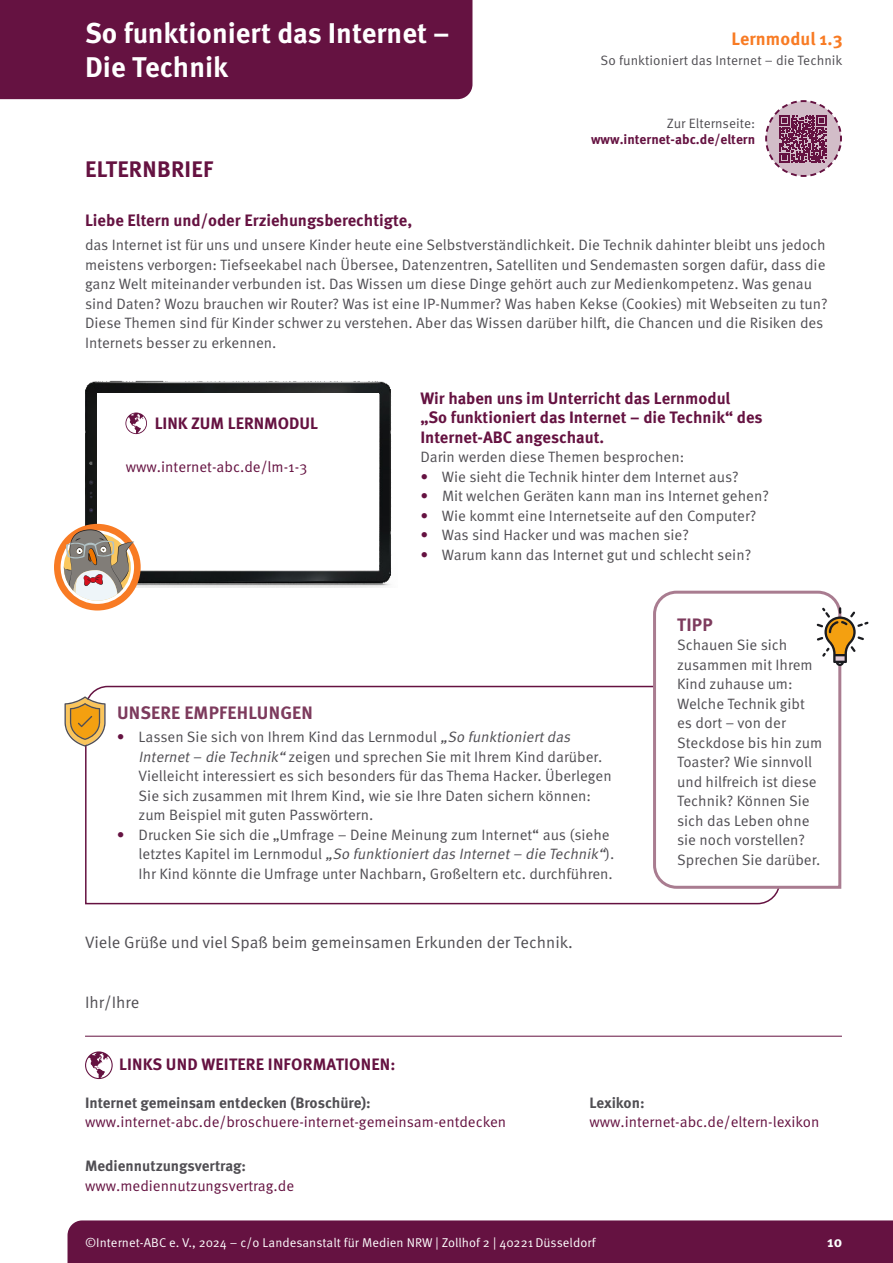
<style>
.page{position:relative;width:893px;height:1263px;background:#fff}
.page>*{position:absolute;margin:0;border:0;box-sizing:border-box;transform-origin:0 0}
.t1{font:700 28.5px/34.2px "Meta Pro";color:#fff}
.t2{font:700 22.5px "Meta Pro";letter-spacing:.01em;color:#651241}
.t3{font:700 18px "Meta Pro";letter-spacing:.01em;color:#7d3b5d}
.t4{font:700 18px "Meta Pro";letter-spacing:.005em;color:#f87b24}
.t5{font:700 16.5px/19.5px "Meta Pro";color:#651241}
.t6{font:16.5px "Meta Pro Norm";color:#504e53}
.t7{font:15px/19.5px "Meta Pro Norm";color:#504e53}
.t8{font:15px "Meta Pro Norm";color:#651241}
.t9{font:700 15px "Meta Pro";color:#504e53}
.t10{font:700 15px "Meta Pro";color:#fff}
.t11{font:700 13.5px/16px "Meta Pro";color:#651241;text-align:right}
.t12{font:13.5px "Meta Pro Norm";letter-spacing:.005em;color:#504e53}
.t13{font:12.75px "Meta Pro Norm";letter-spacing:.005em;color:#fff}
.s1{font-family:"Meta Pro Norm";font-weight:400;color:#504e53}
.s2{color:#651241}
.s3{font-style:italic}
</style>
<div class="page">
<svg style="left:85px;top:685px;width:694px;height:220px"></svg>
<svg style="left:651px;top:590px;width:191px;height:300px"></svg>
<svg style="left:817px;top:607px;width:51px;height:59px"></svg>
<svg style="left:65px;top:696px;width:41px;height:51px"></svg>
<div style="left:0;top:0;width:472px;height:99px;background:#651241"></div>
<div style="left:68px;top:1220px;width:825px;height:43px;background:#651241"></div>
<hr style="left:85px;top:1036px;width:757px;height:1px;background:#651241">
<img style="left:79px;top:380px;width:313px;height:207px">
<div style="left:97px;top:394px;width:281px;height:176px;background:#fff"></div>
<div style="left:54px;top:524px;width:87px;height:86px;background:#f87b24;border-radius:50%"></div>
<svg style="left:61px;top:529px;width:73px;height:74px"></svg>
<svg style="left:125px;top:412px;width:22px;height:22px"></svg>
<svg style="left:85px;top:1051px;width:28px;height:28px"></svg>
<svg style="left:765px;top:100px;width:77px;height:77px"></svg>
<h1 class="t1" style="left:85px;top:14px;width:366px">So funktioniert das Internet –<br>Die Technik</h1>
<h2 class="t2" style="left:85px;top:151px;width:129px">ELTERNBRIEF</h2>
<p class="t4" style="left:731px;top:24px;width:113px">Lernmodul 1.3</p>
<p class="t12" style="left:601px;top:50px;width:243px">So funktioniert das Internet – die Technik</p>
<p class="t11" style="left:591px;top:114px;width:166px"><span class="s1">Zur Elternseite: </span>www.internet-abc.de/eltern</p>
<p class="t5" style="left:85px;top:210px;width:329px">Liebe Eltern und/oder Erziehungsberechtigte,</p>
<p class="t7" style="left:85px;top:234px;width:744px">das Internet ist für uns und unsere Kinder heute eine Selbstverständlichkeit. Die Technik dahinter bleibt uns jedoch meistens verborgen: Tiefseekabel nach Übersee, Datenzentren, Satelliten und Sendemasten sorgen dafür, dass die ganz Welt miteinander verbunden ist. Das Wissen um diese Dinge gehört auch zur Medienkompetenz. Was genau sind Daten? Wozu brauchen wir Router? Was ist eine IP-Nummer? Was haben Kekse (Cookies) mit Webseiten zu tun?<br>Diese Themen sind für Kinder schwer zu verstehen. Aber das Wissen darüber hilft, die Chancen und die Risiken des Internets besser zu erkennen.</p>
<p class="t5" style="left:155px;top:412px;width:165px">LINK ZUM LERNMODUL</p>
<p class="t8" style="left:126px;top:456px;width:183px">www.internet-abc.de/lm-1-3</p>
<p class="t5" style="left:420px;top:387px;width:344px">Wir haben uns im Unterricht das Lernmodul<br>„So funktioniert das Internet – die Technik“ des<br>Internet-ABC angeschaut.</p>
<p class="t7" style="left:420px;top:446px;width:265px">Darin werden diese Themen besprochen:</p>
<p class="t7" style="left:420px;top:466px;width:320px"><span class="s2">•</span> Wie sieht die Technik hinter dem Internet aus?</p>
<p class="t7" style="left:420px;top:485px;width:350px"><span class="s2">•</span> Mit welchen Geräten kann man ins Internet gehen?</p>
<p class="t7" style="left:420px;top:505px;width:338px"><span class="s2">•</span> Wie kommt eine Internetseite auf den Computer?</p>
<p class="t7" style="left:420px;top:524px;width:270px"><span class="s2">•</span> Was sind Hacker und was machen sie?</p>
<p class="t7" style="left:420px;top:544px;width:332px"><span class="s2">•</span> Warum kann das Internet gut und schlecht sein?</p>
<p class="t3" style="left:117px;top:698px;width:197px">UNSERE EMPFEHLUNGEN</p>
<p class="t7" style="left:139px;top:726px;width:475px;text-indent:-22px"><span class="s2">•</span> Lassen Sie sich von Ihrem Kind das Lernmodul <span class="s3">„So funktioniertdas Internet– die Technik“</span> zeigen und sprechen Sie mit Ihrem Kind darüber.<br>Vielleicht interessiert es sich besonders für das Thema Hacker. Überlegen Sie sich zusammen mit Ihrem Kind, wie sie Ihre Daten sichern können: zum Beispiel mit guten Passwörtern.</p>
<p class="t7" style="left:139px;top:824px;width:477px;text-indent:-22px"><span class="s2">•</span> Drucken Sie sich die „Umfrage – Deine Meinung zum Internet“ aus (siehe l e tzt e s Ka p i t e l i m Le rn m o d u l <span class="s3">„So funktioniertdasInternet– die Technik“</span>) .<br>Ihr Kind könnte die Umfrage unter Nachbarn, Großeltern etc. durchführen.</p>
<p class="t6" style="left:85px;top:930px;width:489px">Viele Grüße und viel Spaß beim gemeinsamen Erkunden der Technik.</p>
<p class="t6" style="left:85px;top:989px;width:56px">Ihr/Ihre</p>
<p class="t5" style="left:119px;top:1053px;width:278px">LINKS UND WEITERE INFORMATIONEN:</p>
<p class="t3" style="left:677px;top:610px;width:37px">TIPP</p>
<p class="t7" style="left:677px;top:634px;width:147px">Schauen Sie sich zusammen mit Ihrem<br>Kind zuhause um:<br>Welche Technik gibt es dort – von der<br>Steckdose bis hin zum<br>Toaster? Wie sinnvoll und hilfreich ist diese<br>Technik? Können Sie sich das Leben ohne sie noch vorstellen?<br>Sprechen Sie darüber.</p>
<p class="t9" style="left:85px;top:1091px;width:287px">Internet gemeinsam entdecken (Broschüre):</p>
<p class="t8" style="left:85px;top:1111px;width:423px">www.internet-abc.de/broschuere-internet-gemeinsam-entdecken</p>
<p class="t9" style="left:85px;top:1154px;width:163px">Mediennutzungsvertrag:</p>
<p class="t8" style="left:85px;top:1174px;width:211px">www.mediennutzungsvertrag.de</p>
<p class="t9" style="left:589px;top:1091px;width:57px">Lexikon:</p>
<p class="t8" style="left:589px;top:1111px;width:232px">www.internet-abc.de/eltern-lexikon</p>
<p class="t13" style="left:85px;top:1232px;width:512px">©Internet-ABC e. V., 2024 – c/o Landesanstalt für Medien NRW | Zollhof 2 | 40221 Düsseldorf</p>
<p class="t10" style="left:827px;top:1230px;width:16px">10</p>
</div>
